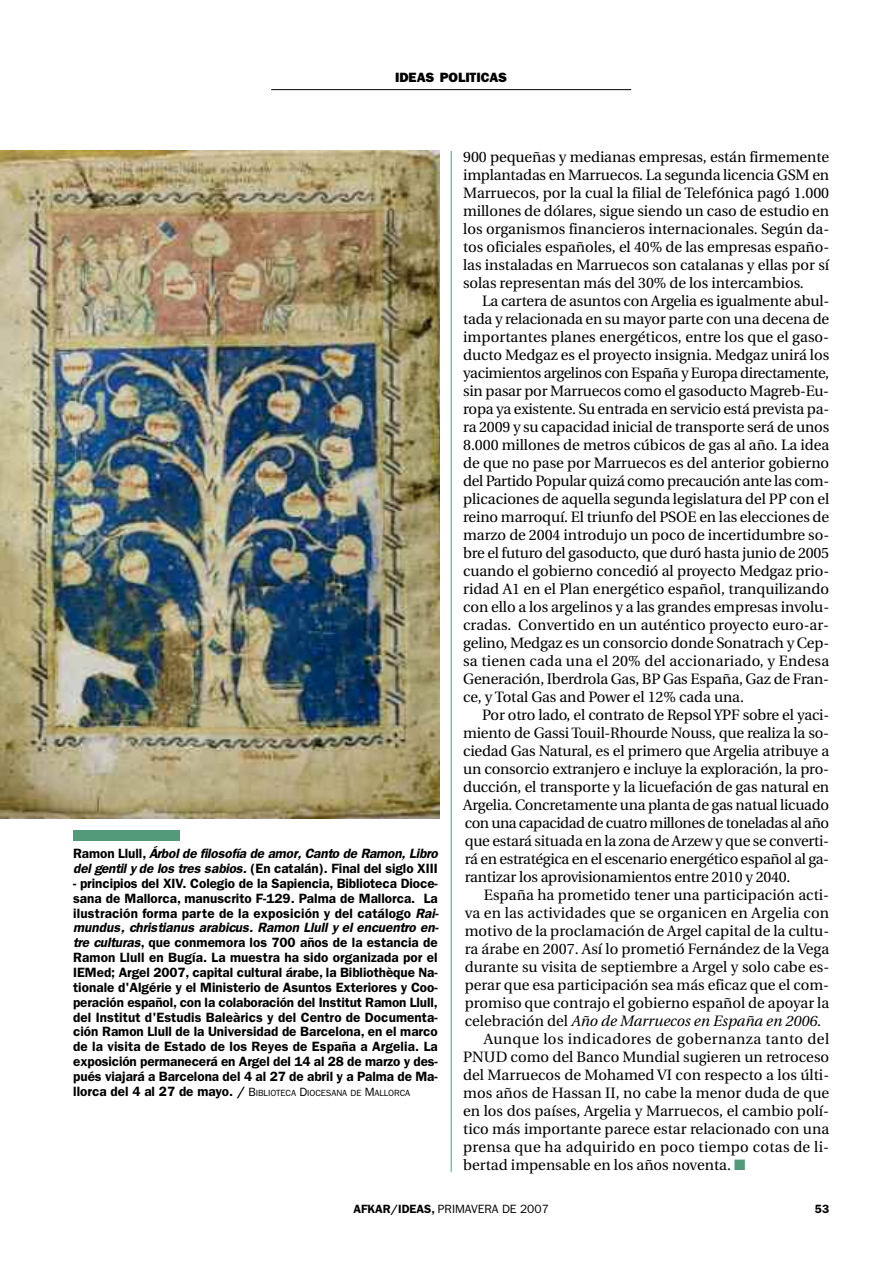
<style>
.page{position:relative;width:893px;height:1263px;background:#fff}
.page>*{position:absolute;margin:0;border:0;box-sizing:border-box;transform-origin:0 0}
.t1{font:15px/18px "Utopia";color:#000;text-align:justify}
.t2{font:italic 15px "Utopia";color:#000}
.t3{font:15px "Utopia";letter-spacing:.02em;color:#000}
.t4{font:15px "Utopia";letter-spacing:.025em;color:#000}
.t5{font:600 13.5px/14.9px "Franklin Gothic";letter-spacing:-.005em;color:#000;text-align:justify}
.t6{font:italic 600 13.5px/14.9px "Franklin Gothic";letter-spacing:-.005em;color:#000}
.t7{font:800 13.5px "Franklin Gothic";color:#000}
.t8{font:12px "Franklin Gothic";color:#000}
.t9{font:600 12px "Franklin Gothic";color:#000}
.t10{font:9px "Franklin Gothic";letter-spacing:-.01em;color:#000}
.s1{font-style:normal}
.s2{font-style:italic}
.s3{font-weight:600;font-size:13.5px}
.s4{font-size:12px}
.s5{color:#529a7a}
.s6{font-weight:600}
</style>
<div class="page">
<hr style="left:451px;top:151px;width:1px;height:1021px;background:#529a7a">
<hr style="left:271px;top:89px;width:360px;height:1px;background:#000">
<div style="left:73px;top:831px;width:107px;height:10px;background:#529a7a"></div>
<img style="left:0;top:151px;width:439px;height:668px">
<p class="t7" style="left:395px;top:73px;width:114px">IDEAS POLITICAS</p>
<p class="t6" style="left:73px;top:847px;width:366px"><span class="s1">Ramon Llull,</span> Árbol de filosofía de amor, Canto de Ramon, Libro del gentil y de los tres sabios. <span class="s1">(En catalán). Final del siglo XIII</span></p>
<p class="t5" style="left:73px;top:877px;width:367px">- principios del XIV. Colegio de la Sapiencia, Biblioteca Dioce&shy;sana de Mallorca, manuscrito F-129. Palma de Mallorca. La ilustración forma parte de la exposición y del catálogo <span class="s2">Rai&shy;mundus, christianus arabicus. Ramon Llull y el encuentro en&shy;tre culturas</span>, que conmemora los 700 años de la estancia de Ramon Llull en Bugía. La muestra ha sido organizada por el IEMed; Argel 2007, capital cultural árabe, la Bibliothèque Na&shy;tionale d'Algérie y el Ministerio de Asuntos Exteriores y Coo&shy;peración español, con la colaboración del Institut Ramon Llull, del Institut d'Estudis Baleàrics y del Centro de Documenta&shy;ción Ramon Llull de la Universidad de Barcelona, en el marco de la visita de Estado de los Reyes de España a Argelia. La exposición permanecerá en Argel del 14 al 28 de marzo y des&shy;pués viajará a Barcelona del 4 al 27 de abril y a Palma de Ma-</p>
<p class="t10" style="left:73px;top:1089px;width:339px"><span class="s3">llorca del 4 al 27 de mayo. /</span> <span class="s4">B</span>IBLIOTECA <span class="s4">D</span>IOCESANA DE <span class="s4">M</span>ALLORCA</p>
<p class="t1" style="left:463px;top:149px;width:368px">900 pequeñas y medianas empresas, están firmemente implantadas en Marruecos. La segunda licencia GSM en Marruecos, por la cual la filial de Telefónica pagó 1.000 millones de dólares, sigue siendo un caso de estudio en los organismos financieros internacionales. Según da&shy;tos oficiales españoles, el 40% de las empresas españo&shy;las instaladas en Marruecos son catalanas y ellas por sí solas representan más del 30% de los intercambios.</p>
<p class="t1" style="left:463px;top:293px;width:368px;text-indent:19px">La cartera de asuntos con Argelia es igualmente abul&shy;tada y relacionada en su mayor parte con una decena de importantes planes energéticos, entre los que el gaso&shy;ducto Medgaz es el proyecto insignia. Medgaz unirá los yacimientos argelinos con España y Europa directamente, sin pasar por Marruecos como el gasoducto Magreb-Eu&shy;ropa ya existente. Su entrada en servicio está prevista pa&shy;ra 2009 y su capacidad inicial de transporte será de unos 8.000 millones de metros cúbicos de gas al año. La idea de que no pase por Marruecos es del anterior gobierno del Partido Popular quizá como precaución ante las com&shy;plicaciones de aquella segunda legislatura del PP con el reino marroquí. El triunfo del PSOE en las elecciones de marzo de 2004 introdujo un poco de incertidumbre so&shy;bre el futuro del gasoducto, que duró hasta junio de 2005 cuando el gobierno concedió al proyecto Medgaz prio&shy;ridad A1 en el Plan energético español, tranquilizando con ello a los argelinos y a las grandes empresas involu&shy;cradas. Convertido en un auténtico proyecto euro-ar&shy;gelino, Medgaz es un consorcio donde Sonatrach y Cep&shy;sa tienen cada una el 20% del accionariado, y Endesa Generación, Iberdrola Gas, BP Gas España, Gaz de Fran&shy;ce, y Total Gas and Power el 12% cada una.</p>
<p class="t1" style="left:463px;top:707px;width:368px;text-indent:19px">Por otro lado, el contrato de Repsol YPF sobre el yaci&shy;miento de Gassi Touil-Rhourde Nouss, que realiza la so&shy;ciedad Gas Natural, es el primero que Argelia atribuye a un consorcio extranjero e incluye la exploración, la pro&shy;ducción, el transporte y la licuefación de gas natural en Argelia. Concretamente una planta de gas natual licuado con una capacidad de cuatro millones de toneladas al año que estará situada en la zona de Arzew y que se converti&shy;rá en estratégica en el escenario energético español al ga&shy;rantizar los aprovisionamientos entre 2010 y 2040.</p>
<p class="t1" style="left:484px;top:887px;width:347px">España ha prometido tener una participación acti-</p>
<p class="t1" style="left:465px;top:905px;width:366px">va en las actividades que se organicen en Argelia con</p>
<p class="t1" style="left:465px;top:923px;width:366px">motivo de la proclamación de Argel capital de la cultu-</p>
<p class="t1" style="left:465px;top:941px;width:366px">ra árabe en 2007. Así lo prometió Fernández de laVega</p>
<p class="t1" style="left:465px;top:959px;width:366px">durante su visita de septiembre a Argel y solo cabe es-</p>
<p class="t1" style="left:465px;top:977px;width:366px">perar que esa participación sea más eficaz que el com-</p>
<p class="t1" style="left:465px;top:995px;width:366px">promiso que contrajo el gobierno español de apoyar la</p>
<p class="t2" style="left:465px;top:1015px;width:358px"><span class="s1">celebración del</span> Año de Marruecos en España en 2006<span class="s1">.</span></p>
<p class="t4" style="left:484px;top:1033px;width:347px">Aunque los indicadores de gobernanza tanto del</p>
<p class="t1" style="left:463px;top:1049px;width:368px">PNUD como del Banco Mundial sugieren un retroceso</p>
<p class="t1" style="left:463px;top:1067px;width:368px">del Marruecos de Mohamed VI con respecto a los últi-</p>
<p class="t1" style="left:463px;top:1085px;width:368px">mos años de Hassan II, no cabe la menor duda de que</p>
<p class="t1" style="left:463px;top:1103px;width:368px">en los dos países, Argelia y Marruecos, el cambio polí-</p>
<p class="t1" style="left:463px;top:1121px;width:368px">tico más importante parece estar relacionado con una</p>
<p class="t3" style="left:463px;top:1141px;width:368px">prensa que ha adquirido en poco tiempo cotas de li-</p>
<p class="t1" style="left:463px;top:1157px;width:284px">bertad impensable en los años noventa. <span class="s5">■</span></p>
<p class="t8" style="left:353px;top:1205px;width:197px"><span class="s6">AFKAR/IDEAS,</span> PRIMAVERA DE 2007</p>
<p class="t9" style="left:815px;top:1205px;width:16px">53</p>
</div>
